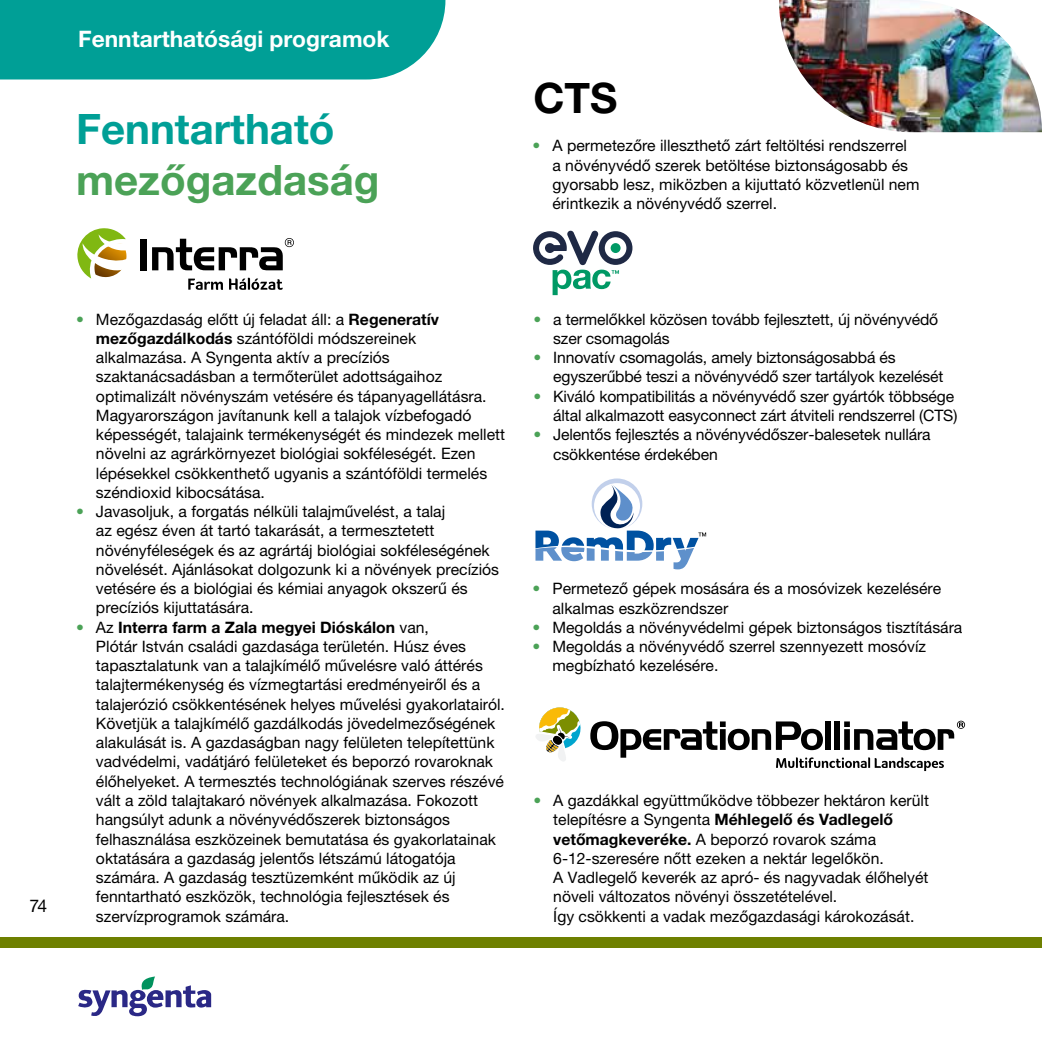
<style>
.page{position:relative;width:1042px;height:1042px;background:#fff}
.page>*{position:absolute;margin:0;border:0;box-sizing:border-box;transform-origin:0 0}
.t1{font:700 42px "Helvetica Neue LT Pro";color:#009f96}
.t2{font:700 42px "Helvetica Neue LT Pro";color:#4ba257}
.t3{font:700 42px "Helvetica Neue LT Pro";color:#000}
.t4{font:700 22.75px "Helvetica Neue LT Pro";color:#fff}
.t5{font:17.5px "Helvetica Neue LT Pro";color:#000}
.t6{font:15.75px/19.2px "Helvetica Neue LT Pro";color:#000}
.s1{color:#4ba257}
.s2{font-weight:700}
</style>
<div class="page">
<div style="left:0;top:0;width:445px;height:79px;background:#009f96"></div>
<svg style="left:78px;top:976px;width:133px;height:41px"></svg>
<div style="left:140px;top:239px;width:7px;height:31px;background:#000"></div>
<svg style="left:152px;top:238px;width:142px;height:32px"></svg>
<svg style="left:77px;top:228px;width:50px;height:50px"></svg>
<svg style="left:188px;top:279px;width:35px;height:11px"></svg>
<svg style="left:229px;top:278px;width:54px;height:12px"></svg>
<svg style="left:590px;top:721px;width:375px;height:50px"></svg>
<svg style="left:536px;top:707px;width:45px;height:54px"></svg>
<svg style="left:535px;top:478px;width:171px;height:91px"></svg>
<img style="left:779px;top:1px;width:263px;height:131px">
<img style="left:779px;top:0;width:135px;height:1px">
<div style="left:0;top:937px;width:1042px;height:11px;background:#6e8000"></div>
<svg style="left:533px;top:230px;width:99px;height:65px"></svg>
<h2 class="t4" style="left:78px;top:25px;width:313px">Fenntarthatósági programok</h2>
<h1 class="t1" style="left:76px;top:103px;width:260px">Fenntartható</h1>
<h1 class="t2" style="left:76px;top:154px;width:305px">mezőgazdaság</h1>
<h1 class="t3" style="left:533px;top:72px;width:86px">CTS</h1>
<p class="t6" style="left:552px;top:136px;width:368px;text-indent:-20px"><span class="s1">•</span> A permetezőre illeszthető zárt feltöltési rendszerrel a növényvédő szerek betöltése biztonságosabb és gyorsabb lesz, miközben a kijuttató közvetlenül nem érintkezik a növényvédő szerrel.</p>
<p class="t5" style="left:30px;top:895px;width:19px">74</p>
<p class="t6" style="left:96px;top:309px;width:411px;text-indent:-20px"><span class="s1">•</span> Mezőgazdaság előtt új feladat áll: a <span class="s2">Regeneratív mezőgazdálkodás</span> szántóföldi módszereinek alkalmazása. A Syngenta aktív a precíziós szaktanácsadásban a termőterület adottságaihoz optimalizált növényszám vetésére és tápanyagellátásra.<br>Magyarországon javítanunk kell a talajok vízbefogadó képességét, talajaink termékenységét és mindezek mellett növelni az agrárkörnyezet biológiai sokféleségét. Ezen lépésekkel csökkenthető ugyanis a szántóföldi termelés széndioxid kibocsátása.</p>
<p class="t6" style="left:96px;top:502px;width:405px;text-indent:-20px"><span class="s1">•</span> Javasoljuk, a forgatás nélküli talajművelést, a talaj<br>az egész éven át tartó takarását, a termesztetett növényféleségek és az agrártáj biológiai sokféleségének növelését. Ajánlásokat dolgozunk ki a növények precíziós vetésére és a biológiai és kémiai anyagok okszerű és precíziós kijuttatására.</p>
<p class="t6" style="left:96px;top:617px;width:410px;text-indent:-20px"><span class="s1">•</span> Az <span class="s2">Interra farm a Zala megyei Dióskálon</span> van,<br>Plótár István családi gazdasága területén. Húsz éves tapasztalatunk van a talajkímélő művelésre való áttérés talajtermékenység és vízmegtartási eredményeiről és a talajerózió csökkentésének helyes művelési gyakorlatairól.<br>Követjük a talajkímélő gazdálkodás jövedelmezőségének alakulását is. A gazdaságban nagy felületen telepítettünk vadvédelmi, vadátjáró felületeket és beporzó rovaroknak élőhelyeket. A termesztés technológiának szerves részévé vált a zöld talajtakaró növények alkalmazása. Fokozott hangsúlyt adunk a növényvédőszerek biztonságos felhasználása eszközeinek bemutatása és gyakorlatainak oktatására a gazdaság jelentős létszámú látogatója számára. A gazdaság tesztüzemként működik az új fenntartható eszközök, technológia fejlesztések és szervízprogramok számára.</p>
<p class="t6" style="left:553px;top:309px;width:386px;text-indent:-20px"><span class="s1">•</span> a termelőkkel közösen tovább fejlesztett, új növényvédő szer csomagolás</p>
<p class="t6" style="left:553px;top:348px;width:392px;text-indent:-20px"><span class="s1">•</span> Innovatív csomagolás, amely biztonságosabbá és egyszerűbbé teszi a növényvédő szer tartályok kezelését</p>
<p class="t6" style="left:533px;top:386px;width:425px;text-align:right"><span class="s1">•</span> Kiváló kompatibilitás a növényvédő szer gyártók többsége által alkalmazott easyconnect zárt átviteli rendszerrel (CTS)</p>
<p class="t6" style="left:553px;top:425px;width:379px;text-indent:-20px"><span class="s1">•</span> Jelentős fejlesztés a növényvédőszer-balesetek nullára csökkentése érdekében</p>
<p class="t6" style="left:552px;top:579px;width:390px;text-indent:-20px"><span class="s1">•</span> Permetező gépek mosására és a mosóvizek kezelésére alkalmas eszközrendszer</p>
<p class="t6" style="left:532px;top:617px;width:431px"><span class="s1">•</span> Megoldás a növényvédelmi gépek biztonságos tisztítására</p>
<p class="t6" style="left:552px;top:636px;width:375px;text-indent:-20px"><span class="s1">•</span> Megoldás a növényvédő szerrel szennyezett mosóvíz megbízható kezelésére.</p>
<p class="t6" style="left:553px;top:790px;width:377px;text-indent:-20px"><span class="s1">•</span> A gazdákkal együttműködve többezer hektáron került telepítésre a Syngenta <span class="s2">Méhlegelő és Vadlegelő vetőmagkeveréke.</span> A beporzó rovarok száma 6-12-szeresére nőtt ezeken a nektár legelőkön.<br>A Vadlegelő keverék az apró- és nagyvadak élőhelyét növeli változatos növényi összetételével.<br>Így csökkenti a vadak mezőgazdasági károkozását.</p>
</div>
